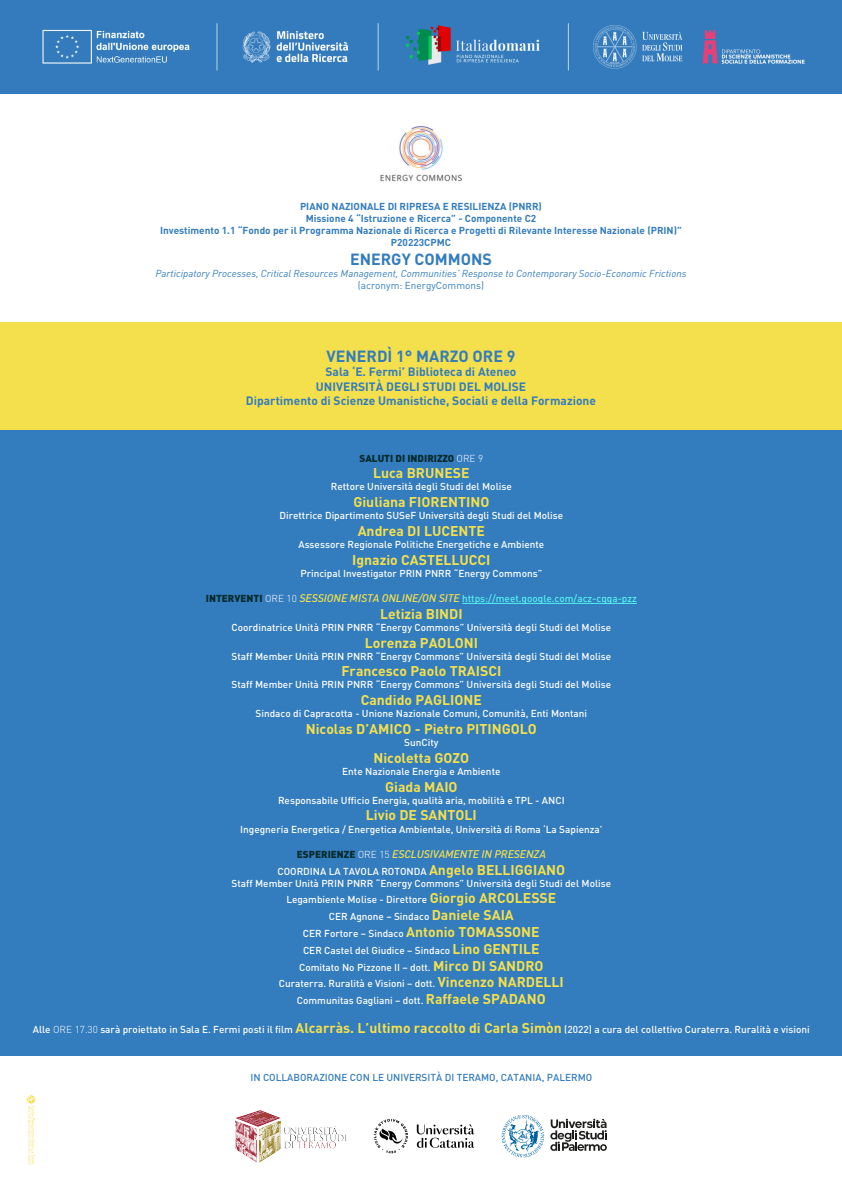
<style>
.page{position:relative;width:842px;height:1191px;background:#fff}
.page>*{position:absolute;margin:0;border:0;box-sizing:border-box;transform-origin:0 0}
.t1{font:700 16px "FFDIN Pro";color:#337cbd}
.t2{font:700 14px "FFDIN Pro";color:#f4e04d}
.t3{font:700 12px/14.4px "FFDIN Pro";color:#337cbd;text-align:center}
.t4{font:italic 500 11px "FFDIN Pro";letter-spacing:-.01em;color:#f4e04d}
.t5{font:500 10px/16.8px "FFDIN Pro";color:#fff;text-align:center}
.t6{font:700 10px/12px "FFDIN Pro";color:#337cbd;text-align:center}
.t7{font:italic 10px "FFDIN Pro";color:#337cbd}
.t8{font:500 10px "FFDIN Pro";color:#54f2f2}
.t9{font:500 10px "FFDIN Pro";color:#337cbd}
.t10{font:10px "FFDIN Pro";color:#337cbd}
.t11{font:900 10px "FFDIN Pro";color:#042a2b}
.s1{font-weight:300;color:#fff}
.s2{font-weight:900;color:#042a2b}
.s3{font-style:italic;font-size:11px;color:#f4e04d}
.s4{font-weight:900;font-style:normal;font-size:10px;color:#042a2b}
.s5{font-weight:300;font-style:normal;font-size:10px;color:#fff}
.s6{font-weight:700;font-size:14px;color:#f4e04d}
.s7{font-weight:300}
</style>
<div class="page">
<div style="left:0;top:322px;width:842px;height:734px;background:#337cbd"></div>
<div style="left:0;top:322px;width:842px;height:108px;background:#f4e04d"></div>
<svg style="left:26px;top:1094px;width:11px;height:70px"></svg>
<img style="left:380px;top:126px;width:82px;height:56px">
<hr style="left:462px;top:603px;width:175px;height:1px;background:#54f2f2">
<svg style="left:374px;top:1119px;width:34px;height:34px"></svg>
<svg style="left:417px;top:1124px;width:57px;height:23px"></svg>
<svg style="left:502px;top:1114px;width:42px;height:43px"></svg>
<svg style="left:550px;top:1118px;width:57px;height:33px"></svg>
<img style="left:235px;top:1110px;width:111px;height:52px">
<img style="left:0;top:0;width:842px;height:94px">
<p class="t6" style="left:160px;top:199px;width:523px">PIANO NAZIONALE DI RIPRESA E RESILIENZA (PNRR)<br>Missione 4 “Istruzione e Ricerca” - Componente C2<br>Investimento 1.1 “Fondo per il Programma Nazionale di Ricerca e Progetti di Rilevante Interesse Nazionale (PRIN)” P20223CPMC</p>
<h1 class="t1" style="left:350px;top:246px;width:143px">ENERGY COMMONS</h1>
<p class="t7" style="left:156px;top:265px;width:532px">Participatory Processes, Critical Resources Management, Communities’ Response to Contemporary Socio-Economic Frictions</p>
<p class="t10" style="left:358px;top:277px;width:128px">(acronym: EnergyCommons)</p>
<h1 class="t1" style="left:326px;top:343px;width:190px">VENERDÌ 1° MARZO ORE 9</h1>
<p class="t3" style="left:246px;top:363px;width:352px">Sala ‘E. Fermi’ Biblioteca di Ateneo<br>UNIVERSITÀ DEGLI STUDI DEL MOLISE<br>Dipartimento di Scienze Umanistiche, Sociali e della Formazione</p>
<p class="t11" style="left:359px;top:449px;width:125px">SALUTI DI INDIRIZZO <span class="s1">ORE 9</span></p>
<h2 class="t2" style="left:373px;top:461px;width:98px">Luca BRUNESE</h2>
<p class="t5" style="left:331px;top:477px;width:182px">Rettore Università degli Studi del Molise</p>
<h2 class="t2" style="left:353px;top:490px;width:137px">Giuliana FIORENTINO</h2>
<p class="t5" style="left:279px;top:506px;width:285px">Direttrice Dipartimento SUSeF Università degli Studi del Molise</p>
<h2 class="t2" style="left:358px;top:519px;width:129px">Andrea DI LUCENTE</h2>
<p class="t5" style="left:298px;top:535px;width:247px">Assessore Regionale Politiche Energetiche e Ambiente</p>
<h2 class="t2" style="left:352px;top:548px;width:140px">Ignazio CASTELLUCCI</h2>
<p class="t5" style="left:300px;top:563px;width:243px">Principal Investigator PRIN PNRR “Energy Commons”</p>
<p class="t8" style="left:206px;top:590px;width:432px"><span class="s2">INTERVENTI</span> <span class="s1">ORE 10</span> <span class="s3">SESSIONE MISTA ONLINE/ON SITE</span> https://meet.google.com/acz-cqga-pzz</p>
<h2 class="t2" style="left:380px;top:602px;width:84px">Letizia BINDI</h2>
<p class="t5" style="left:232px;top:617px;width:381px">Coordinatrice Unità PRIN PNRR “Energy Commons” Università degli Studi del Molise</p>
<h2 class="t2" style="left:365px;top:631px;width:115px">Lorenza PAOLONI</h2>
<p class="t5" style="left:232px;top:646px;width:381px">Staff Member Unità PRIN PNRR “Energy Commons” Università degli Studi del Molise</p>
<h2 class="t2" style="left:341px;top:659px;width:161px">Francesco Paolo TRAISCI</h2>
<p class="t5" style="left:232px;top:675px;width:381px">Staff Member Unità PRIN PNRR “Energy Commons” Università degli Studi del Molise</p>
<h2 class="t2" style="left:361px;top:688px;width:123px">Candido PAGLIONE</h2>
<p class="t5" style="left:255px;top:704px;width:333px">Sindaco di Capracotta - Unione Nazionale Comuni, Comunità, Enti Montani</p>
<h2 class="t2" style="left:306px;top:717px;width:233px">Nicolas D’AMICO - Pietro PITINGOLO</h2>
<p class="t5" style="left:404px;top:733px;width:36px">SunCity</p>
<h2 class="t2" style="left:373px;top:746px;width:97px">Nicoletta GOZO</h2>
<p class="t5" style="left:342px;top:761px;width:160px">Ente Nazionale Energia e Ambiente</p>
<h2 class="t2" style="left:385px;top:775px;width:74px">Giada MAIO</h2>
<p class="t5" style="left:278px;top:790px;width:288px">Responsabile Ufficio Energia, qualità aria, mobilità e TPL - ANCI</p>
<h2 class="t2" style="left:366px;top:803px;width:112px">Livio DE SANTOLI</h2>
<p class="t5" style="left:240px;top:819px;width:364px">Ingegneria Energetica / Energetica Ambientale, Università di Roma ‘La Sapienza’</p>
<p class="t4" style="left:297px;top:845px;width:251px"><span class="s4">ESPERIENZE</span> <span class="s5">ORE 15</span> ESCLUSIVAMENTE IN PRESENZA</p>
<p class="t5" style="left:232px;top:863px;width:381px;line-height:12px">COORDINA LA TAVOLA ROTONDA <span class="s6">Angelo BELLIGGIANO<br></span>Staff Member Unità PRIN PNRR “Energy Commons” Università degli Studi del Molise</p>
<p class="t5" style="left:279px;top:890px;width:287px">Legambiente Molise - Direttore <span class="s6">Giorgio ARCOLESSE </span>CER Agnone – Sindaco <span class="s6">Daniele SAIA<br></span>CER Fortore – Sindaco <span class="s6">Antonio TOMASSONE<br></span>CER Castel del Giudice – Sindaco <span class="s6">Lino GENTILE<br></span>Comitato No Pizzone II – dott. <span class="s6">Mirco DI SANDRO </span>Curaterra. Ruralità e Visioni – dott. <span class="s6">Vincenzo NARDELLI </span>Communitas Gagliani – dott. <span class="s6">Raffaele SPADANO</span></p>
<p class="t5" style="left:33px;top:1019px;width:778px">Alle <span class="s7">ORE 17.30</span> sarà proiettato in Sala E. Fermi posti il film <span class="s6">Alcarràs. L’ultimo raccolto di Carla Simòn</span> (2022) a cura del collettivo Curaterra. Ruralità e visioni</p>
<p class="t9" style="left:250px;top:1069px;width:343px">IN COLLABORAZIONE CON LE UNIVERSITÀ DI TERAMO, CATANIA, PALERMO</p>
</div>
